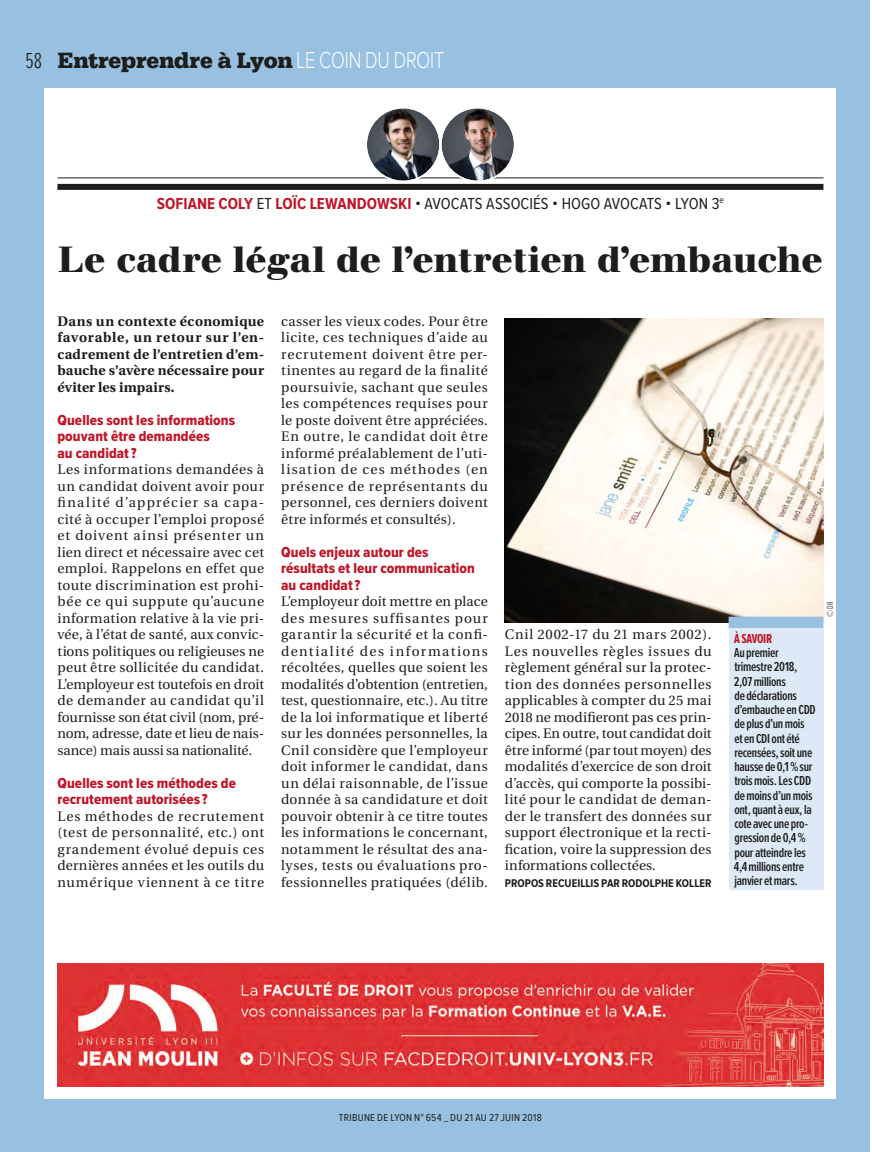
<style>
.page{position:relative;width:872px;height:1152px;background:#fff}
.page>*{position:absolute;margin:0;border:0;box-sizing:border-box;transform-origin:0 0}
.t1{font:700 36px "Walbaum";letter-spacing:-.005em;color:#1d1d1b}
.t2{font:700 22.95px "Serifa";letter-spacing:-.01em;color:#1d1d1b}
.t3{font:300 22.5px "Proxima Nova Ex Cn";color:#1d1d1b}
.t4{font:16.5px "Proxima Nova Cond";letter-spacing:.005em;color:#1d1d1b}
.t5{font:15px/16.5px "Proxima Nova Cond Extrabld";letter-spacing:.005em;color:#bf1628}
.t6{font:13.8px/16.5px "Utopia";letter-spacing:.02em;color:#1d1d1b;text-align:justify}
.t7{font:700 13.8px/16.5px "Utopia";letter-spacing:.02em;color:#1d1d1b;text-align:justify}
.t8{font:600 13.5px/14.2px "Proxima Nova Ex Cn";letter-spacing:-.02em;color:#1d1d1b}
.t9{font:700 13.5px "Proxima Nova Ex Cn";letter-spacing:-.02em;color:#bf1628}
.t10{font:700 11.7px "Proxima Nova Cond";letter-spacing:.005em;color:#1d1d1b}
.t11{font:10.5px "Proxima Nova Cond";letter-spacing:.025em;color:#1d1d1b}
.t12{font:300 9px "Proxima Nova Ex Cn";color:#1d1d1b}
.s1{font-family:"Proxima Nova";font-weight:300;font-size:24px;color:#fff}
.s2{font-weight:700;color:#bf1628}
</style>
<div class="page">
<div style="left:0;top:0;width:870px;height:1152px;background:#98c0e1"></div>
<div style="left:44px;top:88px;width:791px;height:1010px;background:#fff"></div>
<div style="left:57px;top:184px;width:766px;height:6px;background:#1d1d1b"></div>
<hr style="left:57px;top:178px;width:363px;height:1px;background:#1d1d1b">
<hr style="left:420px;top:178px;width:403px;height:1px;background:#1d1d1b">
<img style="left:504px;top:318px;width:319px;height:304px">
<img style="left:367px;top:108px;width:72px;height:73px;border-radius:36px">
<div style="left:365px;top:107px;width:75px;height:75px;border:2px solid #fff;border-radius:50%"></div>
<img style="left:441px;top:108px;width:72px;height:73px;border-radius:36px">
<div style="left:440px;top:107px;width:75px;height:75px;border:2px solid #fff;border-radius:50%"></div>
<img style="left:57px;top:963px;width:766px;height:123px">
<div style="left:728px;top:616px;width:95px;height:12px;background:#98c0e1"></div>
<div style="left:728px;top:628px;width:95px;height:262px;background:#dde9f6"></div>
<h3 class="t3" style="left:25px;top:48px;width:18px">58</h3>
<h2 class="t2" style="left:57px;top:47px;width:388px">Entreprendre à Lyon <span class="s1">LE COIN DU DROIT</span></h2>
<p class="t4" style="left:157px;top:193px;width:568px"><span class="s2">SOFIANE COLY</span> ET <span class="s2">LOÏC LEWANDOWSKI</span> • AVOCATS ASSOCIÉS • HOGO AVOCATS • LYON 3<sup>e</sup></p>
<h1 class="t1" style="left:58px;top:239px;width:766px">Le cadre légal de l’entretien d’embauche</h1>
<p class="t7" style="left:57px;top:313px;width:208px">Dans un contexte économique favorable, un retour sur l’en&shy;cadrement de l’entretien d’em&shy;bauche s’avère nécessaire pour éviter les impairs.</p>
<p class="t5" style="left:57px;top:412px;width:179px">Quelles sont les informations pouvant être demandées<br>au candidat?</p>
<p class="t6" style="left:57px;top:461px;width:208px">Les informations demandées à un candidat doivent avoir pour finalité d’apprécier sa capa&shy;cité à occuper l’emploi proposé et doivent ainsi présenter un lien direct et nécessaire avec cet emploi. Rappelons en effet que toute discrimination est prohi&shy;bée ce qui suppute qu’aucune information relative à la vie pri&shy;vée, à l’état de santé, aux convic&shy;tions politiques ou religieuses ne peut être sollicitée du candidat.<br>L’employeur est toutefois en droit de demander au candidat qu’il fournisse son état civil (nom, pré&shy;nom, adresse, date et lieu de nais&shy;sance) mais aussi sa nationalité.</p>
<p class="t5" style="left:57px;top:775px;width:180px">Quelles sont les méthodes de recrutement autorisées ?</p>
<p class="t6" style="left:57px;top:808px;width:208px">Les méthodes de recrutement (test de personnalité, etc.) ont grandement évolué depuis ces dernières années et les outils du numérique viennent à ce titre</p>
<p class="t6" style="left:281px;top:313px;width:208px">casser les vieux codes. Pour être licite, ces techniques d’aide au recrutement doivent être per&shy;tinentes au regard de la finalité poursuivie, sachant que seules les compétences requises pour le poste doivent être appréciées.<br>En outre, le candidat doit être informé préalablement de l’uti&shy;lisation de ces méthodes (en présence de représentants du personnel, ces derniers doivent être informés et consultés).</p>
<p class="t5" style="left:281px;top:544px;width:195px">Quels enjeux autour des résultats et leur communication au candidat?</p>
<p class="t6" style="left:281px;top:593px;width:208px">L’employeur doit mettre en place des mesures suffisantes pour garantir la sécurité et la confi&shy;dentialité des informations récoltées, quelles que soient les modalités d’obtention (entretien, test, questionnaire, etc.). Au titre de la loi informatique et liberté sur les données personnelles, la Cnil considère que l’employeur doit informer le candidat, dans un délai raisonnable, de l’issue donnée à sa candidature et doit pouvoir obtenir à ce titre toutes les informations le concernant, notamment le résultat des ana&shy;lyses, tests ou évaluations pro&shy;fessionnelles pratiquées (délib.</p>
<p class="t12" style="left:825px;top:617px;width:17px;rotate:-90deg">© DR</p>
<p class="t6" style="left:504px;top:626px;width:208px">Cnil 2002-17 du 21 mars 2002).<br>Les nouvelles règles issues du règlement général sur la protec&shy;tion des données personnelles applicables à compter du 25 mai 2018 ne modifieront pas ces prin&shy;cipes. En outre, tout candidat doit être informé (par tout moyen) des modalités d’exercice de son droit d’accès, qui comporte la possibi&shy;lité pour le candidat de deman&shy;der le transfert des données sur support électronique et la recti&shy;fication, voire la suppression des informations collectées.</p>
<p class="t10" style="left:504px;top:876px;width:208px">PROPOS RECUEILLIS PAR RODOLPHE KOLLER</p>
<p class="t9" style="left:734px;top:631px;width:40px">À SAVOIR</p>
<p class="t8" style="left:733px;top:645px;width:83px">Au premier trimestre 2018,<br>2,07millions<br>de déclarations d’embauche en CDD de plus d’un mois et en CDI ont été recensées, soit une hausse de 0,1% sur trois mois. Les CDD de moins d’un mois ont, quant à eux, la cote avec une pro&shy;gression de 0,4% pour atteindre les<br>4,4millions entre janvier et mars.</p>
<p class="t11" style="left:339px;top:1111px;width:204px">TRIBUNE DE LYON N° 654 _ DU 21 AU 27 JUIN 2018</p>
</div>
